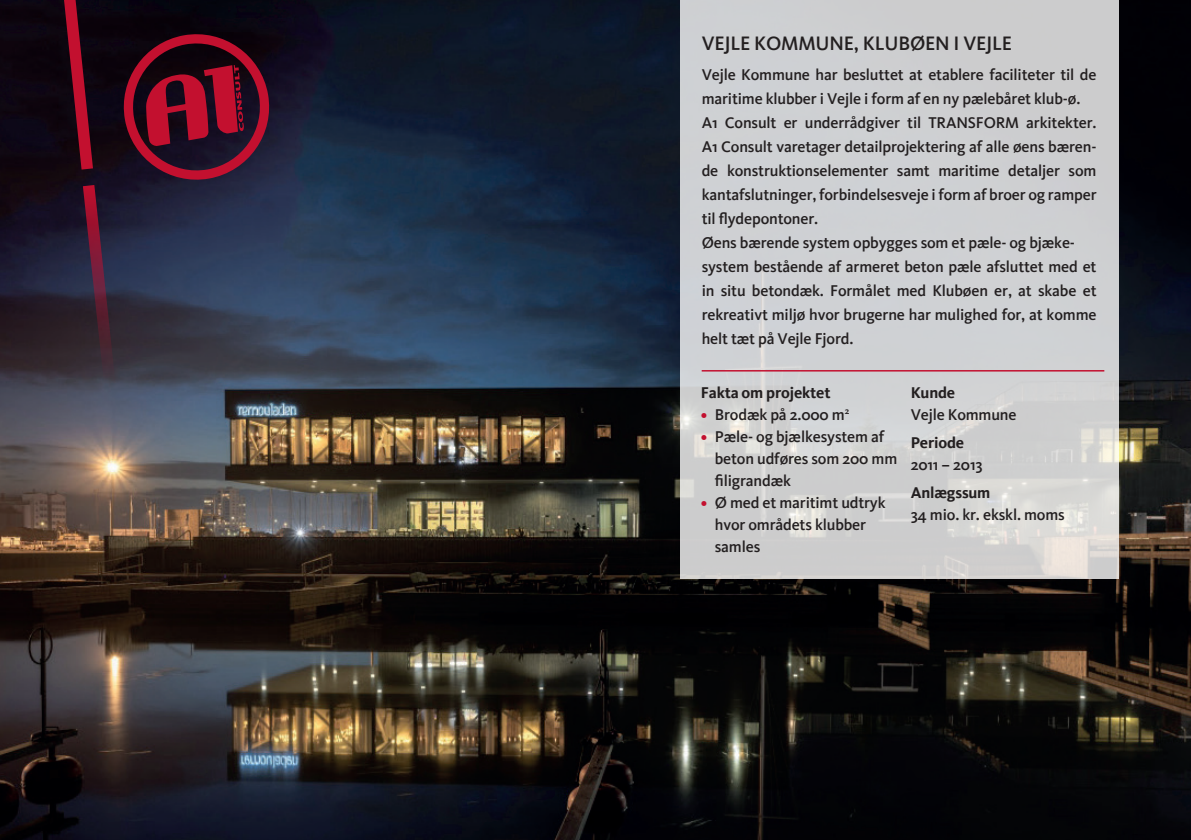
<style>
.page{position:relative;width:1191px;height:840px;background:#fff}
.page>*{position:absolute;margin:0;border:0;box-sizing:border-box;transform-origin:0 0}
.t1{font:500 20px "Kievit";letter-spacing:-.01em;color:#231f20}
.t2{font:500 16px/24px "Kievit";letter-spacing:-.01em;color:#231f20}
.t3{font:700 16px "Kievit";letter-spacing:-.01em;color:#231f20}
.s1{color:#c3102f}
</style>
<div class="page">
<img style="left:0;top:0;width:1191px;height:839px">
<svg style="left:680px;top:0;width:439px;height:578px;background:#cfd0d1"></svg>
<svg style="left:55px;top:0;width:220px;height:386px;background:#361f32"></svg>
<hr style="left:701px;top:370px;width:403px;height:1px;background:#c3102f">
<p class="t1" style="left:701px;top:32px;width:312px">VEJLE KOMMUNE, KLUBØEN I VEJLE</p>
<p class="t2" style="left:701px;top:63px;width:396px">Vejle Kommune har besluttet at etablere faciliteter til de maritime klubber i Vejle i form af en ny pælebåret klub-ø.<br>A1 Consult er underrådgiver til TRANSFORM arkitekter.<br>A1 Consult varetager detailprojektering af alle øens bæren&shy;de konstruktionselementer samt maritime detaljer som kantafslutninger, forbindelsesveje i form af broer og ramper til flydepontoner.<br>Øens bærende system opbygges som et pæle- og bjæke&shy;system bestående af armeret beton pæle afsluttet med et in situ betondæk. Formålet med Klubøen er, at skabe et rekreativt miljø hvor brugerne har mulighed for, at komme helt tæt på Vejle Fjord.</p>
<p class="t3" style="left:910px;top:382px;width:46px">Kunde</p>
<p class="t2" style="left:910px;top:402px;width:107px">Vejle Kommune</p>
<p class="t3" style="left:910px;top:432px;width:55px">Periode</p>
<p class="t2" style="left:910px;top:452px;width:73px">2011 – 2013</p>
<p class="t3" style="left:910px;top:482px;width:81px">Anlægssum</p>
<p class="t2" style="left:910px;top:502px;width:156px">34 mio. kr. ekskl. moms</p>
<p class="t3" style="left:701px;top:382px;width:131px">Fakta om projektet</p>
<p class="t2" style="left:701px;top:402px;width:150px"><span class="s1">•</span> Brodæk på 2.000 m<sup>2</sup></p>
<p class="t2" style="left:715px;top:425px;width:184px;line-height:22px;text-indent:-14px"><span class="s1">•</span> Pæle- og bjælkesystem af beton udføres som 200 mm filigrandæk</p>
<p class="t2" style="left:715px;top:491px;width:172px;line-height:22px;text-indent:-14px"><span class="s1">•</span> Ø med et maritimt udtryk hvor områdets klubber samles</p>
</div>
